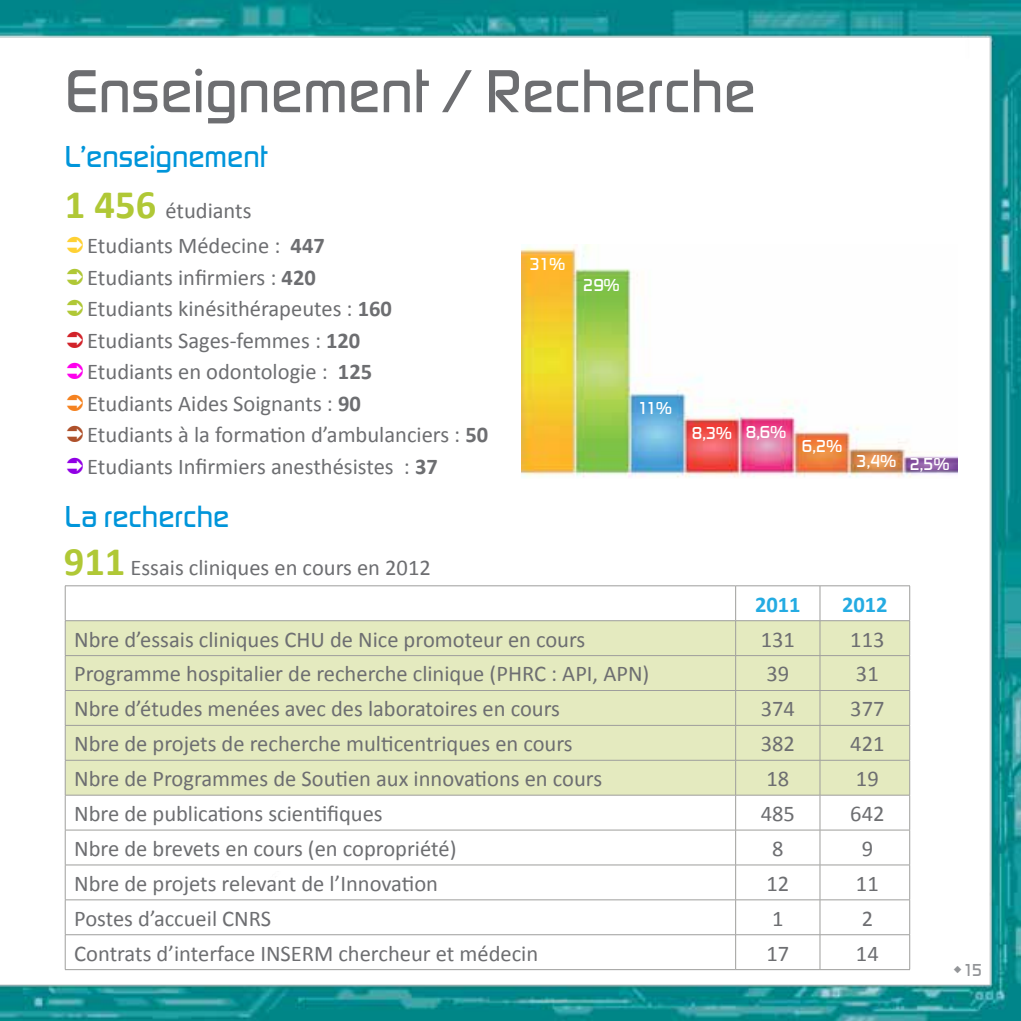
<style>
.page{position:relative;width:1021px;height:1021px;background:#fff}
.page>*{position:absolute;margin:0;border:0;box-sizing:border-box;transform-origin:0 0}
.t1{font:500 63px "Digital Sans EF";letter-spacing:.005em;color:#6d6e71}
.t2{font:500 31.5px "Digital Sans EF";letter-spacing:.005em;color:#0095da}
.t3{font:22.5px/31.5px "Calibri";color:#6d6e71}
.t4{font:700 22.5px "Calibri";color:#24abe2}
.t5{font:500 18px "Digital Sans EF";color:#fff}
.t6{font:500 18px "Digital Sans EF";color:#939598}
.s1{font-weight:700;font-size:40.5px;color:#b0c836}
.s2{font-weight:700}
</style>
<div class="page">
<img style="left:0;top:0;width:1020px;height:1020px">
<div style="left:66px;top:621px;width:843px;height:173px;background:#e4eabf"></div>
<hr style="left:735px;top:585px;width:85px;height:1px;background:#9e9e9c">
<hr style="left:735px;top:586px;width:1px;height:34px;background:#9e9e9c">
<hr style="left:820px;top:585px;width:90px;height:1px;background:#9e9e9c">
<hr style="left:819px;top:586px;width:1px;height:34px;background:#9e9e9c">
<hr style="left:909px;top:586px;width:1px;height:34px;background:#9e9e9c">
<hr style="left:735px;top:620px;width:85px;height:1px;background:#9e9e9c">
<hr style="left:820px;top:620px;width:90px;height:1px;background:#9e9e9c">
<hr style="left:65px;top:585px;width:670px;height:1px;background:#9e9e9c">
<hr style="left:65px;top:586px;width:1px;height:34px;background:#9e9e9c">
<hr style="left:65px;top:620px;width:670px;height:1px;background:#9e9e9c">
<hr style="left:65px;top:621px;width:1px;height:34px;background:#9e9e9c">
<hr style="left:735px;top:621px;width:1px;height:34px;background:#9e9e9c">
<hr style="left:819px;top:621px;width:1px;height:34px;background:#9e9e9c">
<hr style="left:909px;top:621px;width:1px;height:34px;background:#9e9e9c">
<hr style="left:65px;top:655px;width:670px;height:1px;background:#9e9e9c">
<hr style="left:65px;top:656px;width:1px;height:34px;background:#9e9e9c">
<hr style="left:735px;top:655px;width:85px;height:1px;background:#9e9e9c">
<hr style="left:735px;top:656px;width:1px;height:34px;background:#9e9e9c">
<hr style="left:820px;top:655px;width:90px;height:1px;background:#9e9e9c">
<hr style="left:819px;top:656px;width:1px;height:34px;background:#9e9e9c">
<hr style="left:909px;top:656px;width:1px;height:34px;background:#9e9e9c">
<hr style="left:65px;top:690px;width:670px;height:1px;background:#9e9e9c">
<hr style="left:65px;top:690px;width:1px;height:35px;background:#9e9e9c">
<hr style="left:735px;top:690px;width:85px;height:1px;background:#9e9e9c">
<hr style="left:735px;top:690px;width:1px;height:35px;background:#9e9e9c">
<hr style="left:820px;top:690px;width:90px;height:1px;background:#9e9e9c">
<hr style="left:819px;top:690px;width:1px;height:35px;background:#9e9e9c">
<hr style="left:909px;top:690px;width:1px;height:35px;background:#9e9e9c">
<hr style="left:65px;top:725px;width:670px;height:1px;background:#9e9e9c">
<hr style="left:65px;top:725px;width:1px;height:35px;background:#9e9e9c">
<hr style="left:735px;top:725px;width:85px;height:1px;background:#9e9e9c">
<hr style="left:735px;top:725px;width:1px;height:35px;background:#9e9e9c">
<hr style="left:820px;top:725px;width:90px;height:1px;background:#9e9e9c">
<hr style="left:819px;top:725px;width:1px;height:35px;background:#9e9e9c">
<hr style="left:909px;top:725px;width:1px;height:35px;background:#9e9e9c">
<hr style="left:65px;top:760px;width:670px;height:1px;background:#9e9e9c">
<hr style="left:65px;top:760px;width:1px;height:34px;background:#9e9e9c">
<hr style="left:735px;top:760px;width:85px;height:1px;background:#9e9e9c">
<hr style="left:735px;top:760px;width:1px;height:34px;background:#9e9e9c">
<hr style="left:820px;top:760px;width:90px;height:1px;background:#9e9e9c">
<hr style="left:819px;top:760px;width:1px;height:34px;background:#9e9e9c">
<hr style="left:909px;top:760px;width:1px;height:34px;background:#9e9e9c">
<hr style="left:65px;top:794px;width:670px;height:1px;background:#9e9e9c">
<hr style="left:65px;top:795px;width:1px;height:34px;background:#9e9e9c">
<hr style="left:735px;top:794px;width:85px;height:1px;background:#9e9e9c">
<hr style="left:735px;top:795px;width:1px;height:34px;background:#9e9e9c">
<hr style="left:820px;top:794px;width:90px;height:1px;background:#9e9e9c">
<hr style="left:819px;top:795px;width:1px;height:34px;background:#9e9e9c">
<hr style="left:909px;top:795px;width:1px;height:34px;background:#9e9e9c">
<hr style="left:65px;top:829px;width:670px;height:1px;background:#9e9e9c">
<hr style="left:65px;top:830px;width:1px;height:34px;background:#9e9e9c">
<hr style="left:735px;top:829px;width:85px;height:1px;background:#9e9e9c">
<hr style="left:735px;top:830px;width:1px;height:34px;background:#9e9e9c">
<hr style="left:820px;top:829px;width:90px;height:1px;background:#9e9e9c">
<hr style="left:819px;top:830px;width:1px;height:34px;background:#9e9e9c">
<hr style="left:909px;top:830px;width:1px;height:34px;background:#9e9e9c">
<hr style="left:65px;top:864px;width:670px;height:1px;background:#9e9e9c">
<hr style="left:65px;top:865px;width:1px;height:34px;background:#9e9e9c">
<hr style="left:735px;top:864px;width:85px;height:1px;background:#9e9e9c">
<hr style="left:735px;top:865px;width:1px;height:34px;background:#9e9e9c">
<hr style="left:820px;top:864px;width:90px;height:1px;background:#9e9e9c">
<hr style="left:819px;top:865px;width:1px;height:34px;background:#9e9e9c">
<hr style="left:909px;top:865px;width:1px;height:34px;background:#9e9e9c">
<hr style="left:65px;top:899px;width:670px;height:1px;background:#9e9e9c">
<hr style="left:65px;top:900px;width:1px;height:34px;background:#9e9e9c">
<hr style="left:735px;top:899px;width:85px;height:1px;background:#9e9e9c">
<hr style="left:735px;top:900px;width:1px;height:34px;background:#9e9e9c">
<hr style="left:820px;top:899px;width:90px;height:1px;background:#9e9e9c">
<hr style="left:819px;top:900px;width:1px;height:34px;background:#9e9e9c">
<hr style="left:909px;top:900px;width:1px;height:34px;background:#9e9e9c">
<hr style="left:65px;top:934px;width:670px;height:1px;background:#9e9e9c">
<hr style="left:65px;top:935px;width:1px;height:34px;background:#9e9e9c">
<hr style="left:735px;top:934px;width:85px;height:1px;background:#9e9e9c">
<hr style="left:735px;top:935px;width:1px;height:34px;background:#9e9e9c">
<hr style="left:820px;top:934px;width:90px;height:1px;background:#9e9e9c">
<hr style="left:819px;top:935px;width:1px;height:34px;background:#9e9e9c">
<hr style="left:909px;top:935px;width:1px;height:34px;background:#9e9e9c">
<hr style="left:65px;top:969px;width:670px;height:1px;background:#9e9e9c">
<hr style="left:735px;top:969px;width:85px;height:1px;background:#9e9e9c">
<hr style="left:820px;top:969px;width:90px;height:1px;background:#9e9e9c">
<img style="left:521px;top:244px;width:436px;height:234px">
<svg style="left:953px;top:965px;width:8px;height:7px"></svg>
<svg style="left:67px;top:236px;width:16px;height:17px"></svg>
<svg style="left:67px;top:268px;width:16px;height:16px"></svg>
<svg style="left:67px;top:299px;width:16px;height:17px"></svg>
<svg style="left:67px;top:331px;width:16px;height:16px"></svg>
<svg style="left:67px;top:362px;width:16px;height:17px"></svg>
<svg style="left:67px;top:394px;width:16px;height:16px"></svg>
<svg style="left:67px;top:425px;width:16px;height:17px"></svg>
<svg style="left:67px;top:457px;width:16px;height:16px"></svg>
<h1 class="t1" style="left:65px;top:54px;width:692px">Enseignement / Recherche</h1>
<h2 class="t2" style="left:65px;top:137px;width:204px">L’enseignement</h2>
<p class="t3" style="left:65px;top:195px;width:188px"><span class="s1">1 456</span> étudiants</p>
<p class="t3" style="left:87px;top:230px;width:402px">Etudiants Médecine : <span class="s2">447<br></span>Etudiants infirmiers : <span class="s2">420<br></span>Etudiants kinésithérapeutes : <span class="s2">160<br></span>Etudiants Sages-femmes : <span class="s2">120<br></span>Etudiants en odontologie : <span class="s2">125<br></span>Etudiants Aides Soignants : <span class="s2">90<br></span>Etudiants à la formation d’ambulanciers : <span class="s2">50<br></span>Etudiants Infirmiers anesthésistes : <span class="s2">37</span></p>
<h2 class="t2" style="left:65px;top:498px;width:166px">La recherche</h2>
<p class="t3" style="left:64px;top:551px;width:368px"><span class="s1">911</span> Essais cliniques en cours en 2012</p>
<p class="t5" style="left:529px;top:253px;width:37px">31%</p>
<p class="t5" style="left:583px;top:274px;width:38px">29%</p>
<p class="t5" style="left:637px;top:398px;width:36px">11%</p>
<p class="t5" style="left:691px;top:422px;width:96px">8,3% 8,6%</p>
<p class="t5" style="left:801px;top:435px;width:42px">6,2%</p>
<p class="t5" style="left:856px;top:452px;width:95px">3,4% 2,5%</p>
<p class="t4" style="left:755px;top:590px;width:47px">2011</p>
<p class="t4" style="left:842px;top:590px;width:47px">2012</p>
<p class="t3" style="left:74px;top:623px;width:512px">Nbre d’essais cliniques CHU de Nice promoteur en cours</p>
<p class="t3" style="left:760px;top:623px;width:36px">131</p>
<p class="t3" style="left:850px;top:623px;width:36px">113</p>
<p class="t3" style="left:74px;top:658px;width:576px">Programme hospitalier de recherche clinique (PHRC : API, APN)</p>
<p class="t3" style="left:766px;top:658px;width:24px">39</p>
<p class="t3" style="left:856px;top:658px;width:24px">31</p>
<p class="t3" style="left:74px;top:693px;width:487px">Nbre d’études menées avec des laboratoires en cours</p>
<p class="t3" style="left:760px;top:693px;width:36px">374</p>
<p class="t3" style="left:850px;top:693px;width:36px">377</p>
<p class="t3" style="left:74px;top:728px;width:500px">Nbre de projets de recherche multicentriques en cours</p>
<p class="t3" style="left:760px;top:728px;width:36px">382</p>
<p class="t3" style="left:850px;top:728px;width:36px">421</p>
<p class="t3" style="left:74px;top:763px;width:529px">Nbre de Programmes de Soutien aux innovations en cours</p>
<p class="t3" style="left:766px;top:763px;width:24px">18</p>
<p class="t3" style="left:856px;top:763px;width:24px">19</p>
<p class="t3" style="left:74px;top:798px;width:310px">Nbre de publications scientifiques</p>
<p class="t3" style="left:760px;top:798px;width:36px">485</p>
<p class="t3" style="left:850px;top:798px;width:36px">642</p>
<p class="t3" style="left:74px;top:832px;width:384px">Nbre de brevets en cours (en copropriété)</p>
<p class="t3" style="left:772px;top:832px;width:13px">8</p>
<p class="t3" style="left:861px;top:832px;width:13px">9</p>
<p class="t3" style="left:74px;top:867px;width:365px">Nbre de projets relevant de l’Innovation</p>
<p class="t3" style="left:766px;top:867px;width:24px">12</p>
<p class="t3" style="left:856px;top:867px;width:24px">11</p>
<p class="t3" style="left:74px;top:902px;width:198px">Postes d’accueil CNRS</p>
<p class="t3" style="left:772px;top:902px;width:13px">1</p>
<p class="t3" style="left:861px;top:902px;width:13px">2</p>
<p class="t3" style="left:74px;top:937px;width:465px">Contrats d’interface INSERM chercheur et médecin</p>
<p class="t3" style="left:766px;top:937px;width:24px">17</p>
<p class="t3" style="left:856px;top:937px;width:24px">14</p>
<p class="t6" style="left:962px;top:958px;width:21px">15</p>
</div>
